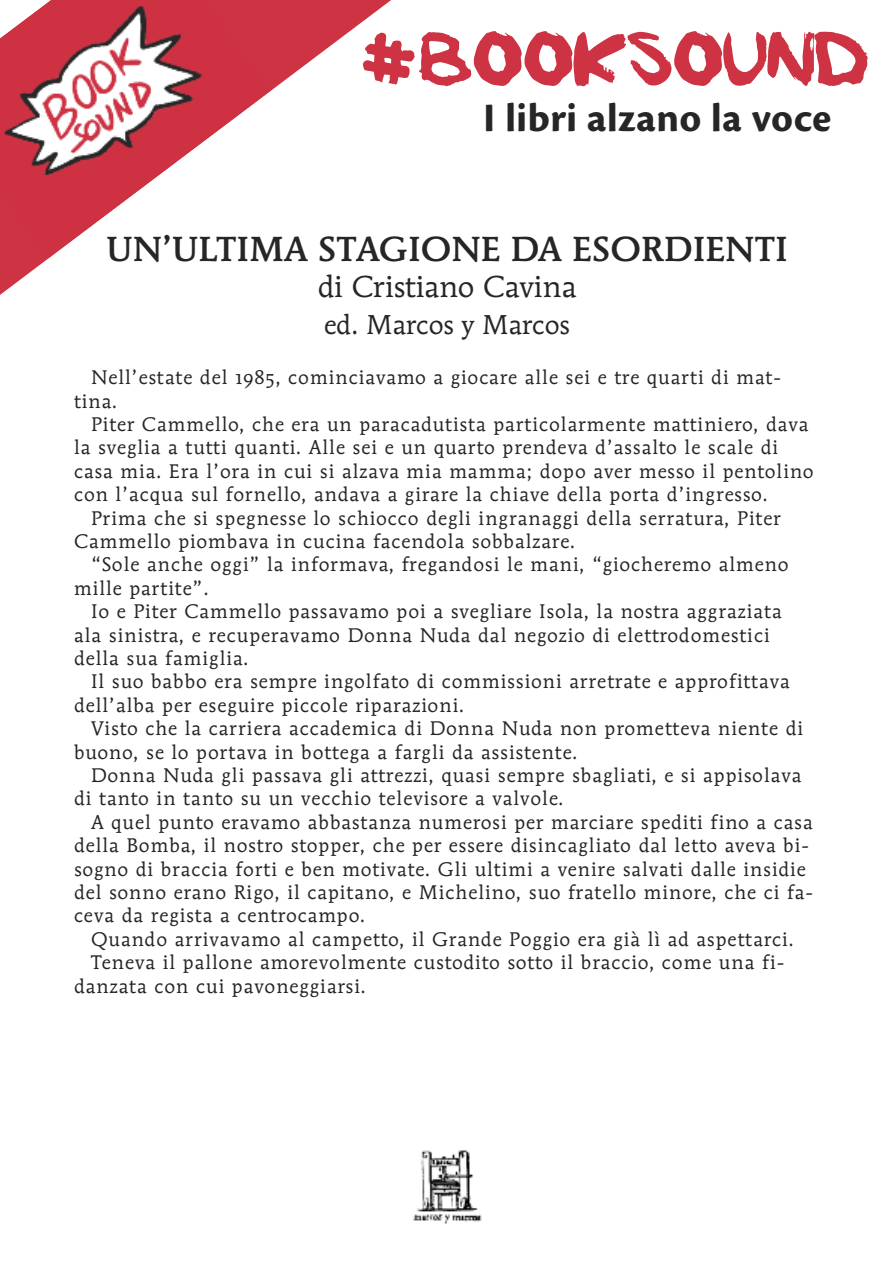
<style>
.page{position:relative;width:893px;height:1263px;background:#fff}
.page>*{position:absolute;margin:0;border:0;box-sizing:border-box;transform-origin:0 0}
.t1{font:72px "Cigarettesand Coffee";color:#ce3343}
.t2{font:42px "Cronos Pro Bold Capt";letter-spacing:.005em;color:#272627}
.t3{font:34.5px "Mendoza Roman Medium Os F";color:#272627}
.t4{font:30px "Mendoza Roman Book Os F";color:#272627}
.t5{font:27px "Mendoza Roman Book Os F";color:#272627}
.t6{font:19.5px/23.4px "Mendoza Roman Book Os F";letter-spacing:.05em;color:#272627}
</style>
<div class="page">
<svg style="left:0;top:0;width:391px;height:295px"></svg>
<img style="left:48px;top:91px;width:242px;height:191px">
<img style="left:0;top:0;width:270px;height:259px">
<img style="left:413px;top:1150px;width:69px;height:74px">
<h1 class="t1" style="left:359px;top:32px;width:511px">#BOOKSOUND</h1>
<h2 class="t2" style="left:483px;top:102px;width:350px">I libri alzano la voce</h2>
<h3 class="t3" style="left:106px;top:235px;width:683px">UN’ULTIMA STAGIONE DA ESORDIENTI</h3>
<h3 class="t4" style="left:318px;top:274px;width:261px">di Cristiano Cavina</h3>
<h3 class="t5" style="left:324px;top:314px;width:247px">ed. Marcos y Marcos</h3>
<p class="t6" style="left:74px;top:367px;width:708px;text-indent:17px">Nell’estate del 1985, cominciavamo a giocare alle sei e tre quarti di mat&shy;tina.</p>
<p class="t6" style="left:91px;top:414px;width:719px">Piter Cammello, che era un paracadutista particolarmente mattiniero, dava</p>
<p class="t6" style="left:74px;top:437px;width:706px">la sveglia a tutti quanti. Alle sei e un quarto prendeva d’assalto le scale di</p>
<p class="t6" style="left:74px;top:461px;width:741px">casa mia. Era l’ora in cui si alzava mia mamma; dopo aver messo il pentolino</p>
<p class="t6" style="left:74px;top:484px;width:695px">con l’acqua sul fornello, andava a girare la chiave della porta d’ingresso.</p>
<p class="t6" style="left:91px;top:507px;width:691px">Prima che si spegnesse lo schiocco degli ingranaggi della serratura, Piter</p>
<p class="t6" style="left:74px;top:531px;width:503px">Cammello piombava in cucina facendola sobbalzare.</p>
<p class="t6" style="left:91px;top:554px;width:699px">“Sole anche oggi” la informava, fregandosi le mani, “giocheremo almeno</p>
<p class="t6" style="left:74px;top:578px;width:136px">mille partite”.</p>
<p class="t6" style="left:91px;top:601px;width:692px">Io e Piter Cammello passavamo poi a svegliare Isola, la nostra aggraziata</p>
<p class="t6" style="left:74px;top:624px;width:697px">ala sinistra, e recuperavamo Donna Nuda dal negozio di elettrodomestici</p>
<p class="t6" style="left:74px;top:648px;width:176px">della sua famiglia.</p>
<p class="t6" style="left:91px;top:671px;width:700px">Il suo babbo era sempre ingolfato di commissioni arretrate e approfittava</p>
<p class="t6" style="left:74px;top:695px;width:392px">dell’alba per eseguire piccole riparazioni.</p>
<p class="t6" style="left:91px;top:718px;width:714px">Visto che la carriera accademica di Donna Nuda non prometteva niente di</p>
<p class="t6" style="left:74px;top:741px;width:505px">buono, se lo portava in bottega a fargli da assistente.</p>
<p class="t6" style="left:91px;top:765px;width:712px">Donna Nuda gli passava gli attrezzi, quasi sempre sbagliati, e si appisolava</p>
<p class="t6" style="left:74px;top:788px;width:491px">di tanto in tanto su un vecchio televisore a valvole.</p>
<p class="t6" style="left:91px;top:812px;width:723px">A quel punto eravamo abbastanza numerosi per marciare spediti fino a casa</p>
<p class="t6" style="left:74px;top:835px;width:737px">della Bomba, il nostro stopper, che per essere disincagliato dal letto aveva bi-</p>
<p class="t6" style="left:74px;top:858px;width:733px">sogno di braccia forti e ben motivate. Gli ultimi a venire salvati dalle insidie</p>
<p class="t6" style="left:74px;top:882px;width:741px">del sonno erano Rigo, il capitano, e Michelino, suo fratello minore, che ci fa-</p>
<p class="t6" style="left:74px;top:905px;width:293px">ceva da regista a centrocampo.</p>
<p class="t6" style="left:91px;top:929px;width:704px">Quando arrivavamo al campetto, il Grande Poggio era già lì ad aspettarci.</p>
<p class="t6" style="left:91px;top:952px;width:695px">Teneva il pallone amorevolmente custodito sotto il braccio, come una fi-</p>
<p class="t6" style="left:74px;top:975px;width:293px">danzata con cui pavoneggiarsi.</p>
</div>
